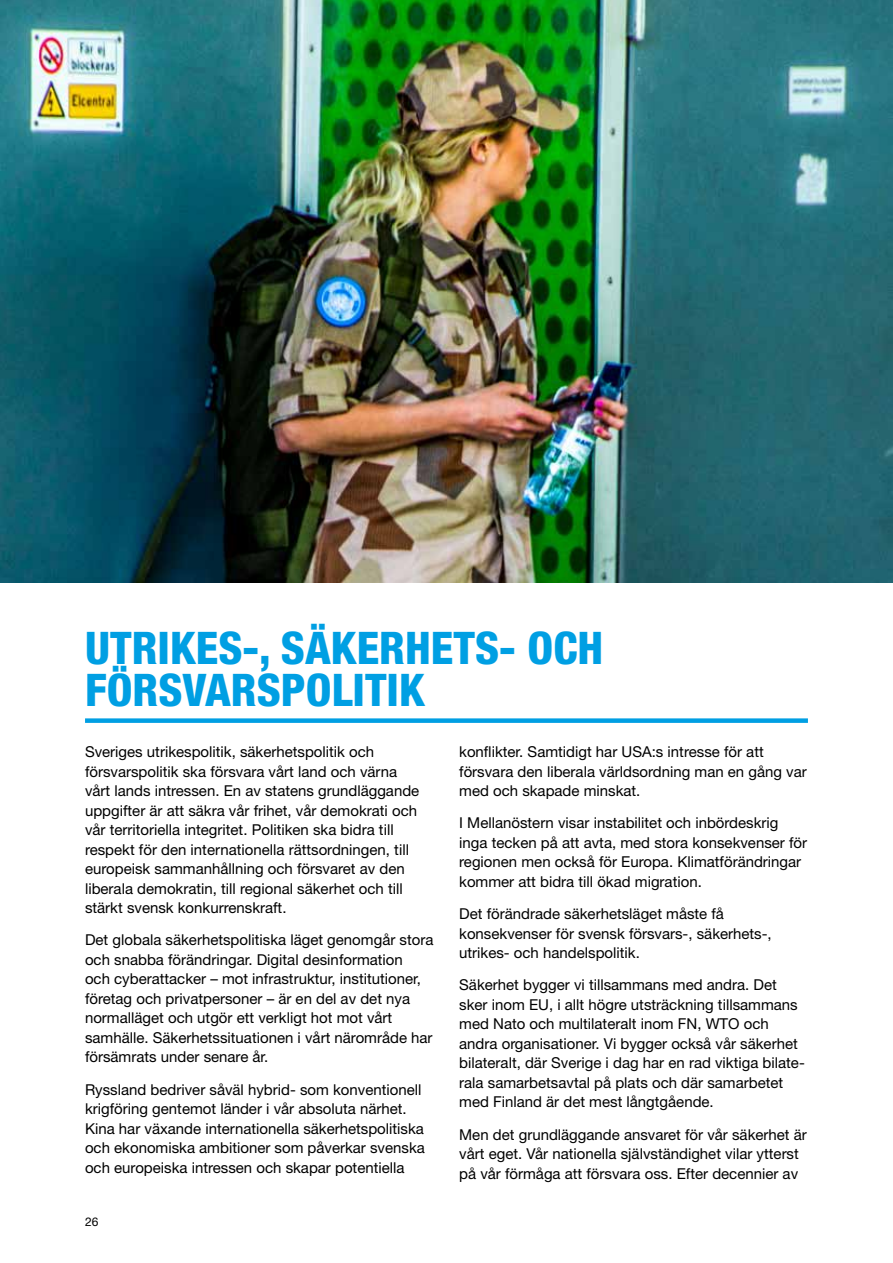
<style>
.page{position:relative;width:893px;height:1263px;background:#fff}
.page>*{position:absolute;margin:0;border:0;box-sizing:border-box;transform-origin:0 0}
.t1{font:800 condensed 45px/42px "Helvetica Neue LT Std";color:#009fe3}
.t2{font:15px/19.5px "Helvetica Neue LT Std";color:#000}
.t3{font:12px "Helvetica Neue LT Std";color:#000}
</style>
<div class="page">
<img style="left:0;top:0;width:893px;height:583px">
<div style="left:85px;top:718px;width:723px;height:5px;background:#009fe3"></div>
<h1 class="t1" style="left:85px;top:626px;width:520px">UTRIKES-, SÄKERHETS- OCH<br>FÖRSVARSPOLITIK</h1>
<p class="t2" style="left:85px;top:742px;width:336px">Sveriges utrikespolitik, säkerhetspolitik och försvarspolitik ska försvara vårt land och värna vårt lands intressen. En av statens grundläggande uppgifter är att säkra vår frihet, vår demokrati och vår territoriella integritet. Politiken ska bidra till respekt för den internationella rättsordningen, till europeisk sammanhållning och försvaret av den liberala demokratin, till regional säkerhet och till stärkt svensk konkurrenskraft.</p>
<p class="t2" style="left:85px;top:930px;width:350px">Det globala säkerhetspolitiska läget genomgår stora och snabba förändringar. Digital desinformation<br>och cyberattacker – mot infrastruktur, institutioner, företag och privatpersoner – är en del av det nya normalläget och utgör ett verkligt hot mot vårt samhälle. Säkerhetssituationen i vårt närområde har försämrats under senare år.</p>
<p class="t2" style="left:85px;top:1079px;width:341px">Ryssland bedriver såväl hybrid- som konventionell krigföring gentemot länder i vår absoluta närhet.<br>Kina har växande internationella säkerhetspolitiska och ekonomiska ambitioner som påverkar svenska och europeiska intressen och skapar potentiella</p>
<p class="t2" style="left:459px;top:742px;width:349px">konflikter. Samtidigt har USA:s intresse för att försvara den liberala världsordning man en gång var med och skapade minskat.</p>
<p class="t2" style="left:459px;top:813px;width:349px">I Mellanöstern visar instabilitet och inbördeskrig inga tecken på att avta, med stora konsekvenser för regionen men också för Europa. Klimatförändringar kommer att bidra till ökad migration.</p>
<p class="t2" style="left:459px;top:904px;width:314px">Det förändrade säkerhetsläget måste få konsekvenser för svensk försvars-, säkerhets-, utrikes- och handelspolitik.</p>
<p class="t2" style="left:459px;top:975px;width:346px">Säkerhet bygger vi tillsammans med andra. Det sker inom EU, i allt högre utsträckning tillsammans med Nato och multilateralt inom FN, WTO och andra organisationer. Vi bygger också vår säkerhet bilateralt, där Sverige i dag har en rad viktiga bilate&shy;rala samarbetsavtal på plats och där samarbetet med Finland är det mest långtgående.</p>
<p class="t2" style="left:459px;top:1124px;width:349px">Men det grundläggande ansvaret för vår säkerhet är vårt eget. Vår nationella självständighet vilar ytterst på vår förmåga att försvara oss. Efter decennier av</p>
<p class="t3" style="left:85px;top:1214px;width:15px">26</p>
</div>
